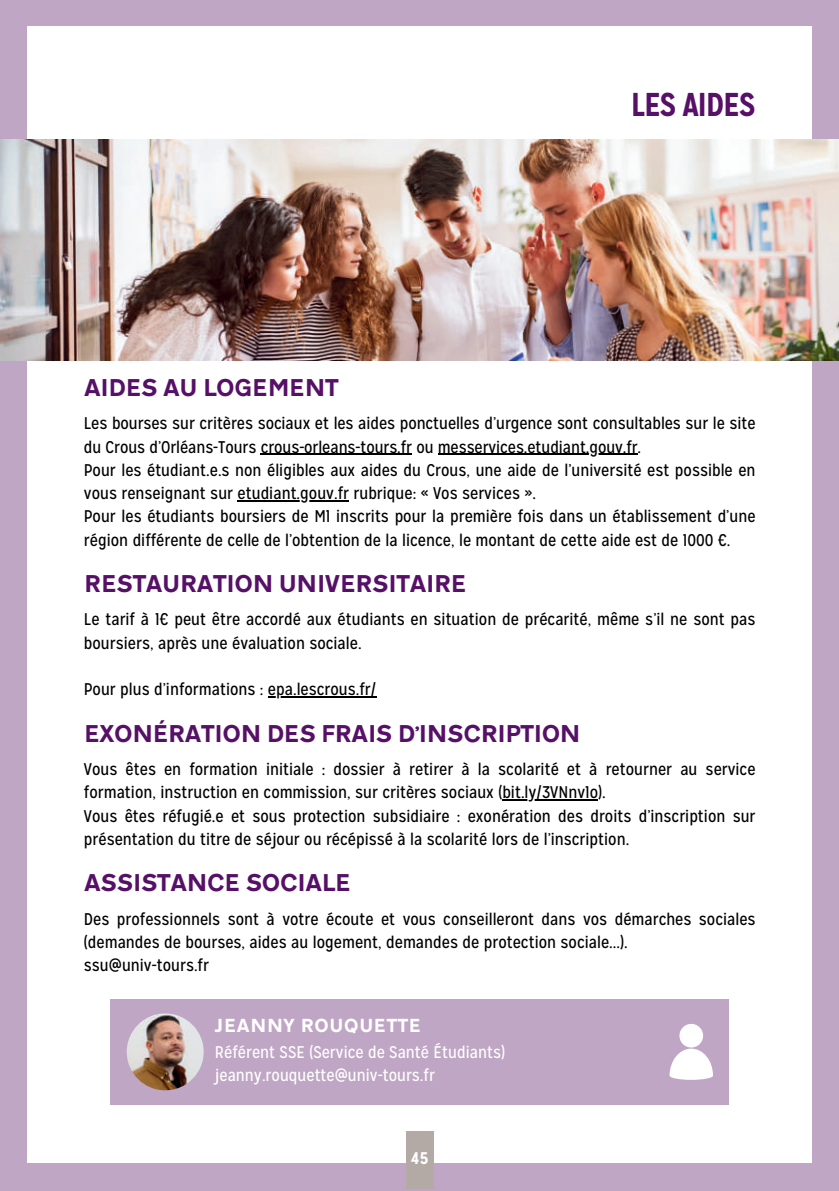
<style>
.page{position:relative;width:839px;height:1191px;background:#fff}
.page>*{position:absolute;margin:0;border:0;box-sizing:border-box;transform-origin:0 0}
.t1{font:700 33px "Mission Gothic";letter-spacing:-.04em;color:#571067}
.t2{font:700 25.4px "Transport D";letter-spacing:-.04em;color:#571067}
.t3{font:700 19.8px "Transport D";color:#fff}
.t4{font:17px/23.2px "Mission Gothic";color:#000}
.t5{font:17px/23.2px "Mission Gothic";color:#fff}
.t6{font:700 17px "Mission Gothic";color:#fff}
</style>
<div class="page">
<div style="left:0;top:0;width:838px;height:1191px;background:#bfa6c4"></div>
<div style="left:28px;top:27px;width:784px;height:1136px;background:#fff"></div>
<div style="left:110px;top:999px;width:619px;height:106px;background:#bfa6c4"></div>
<img style="left:127px;top:1013px;width:77px;height:77px;border-radius:50%">
<svg style="left:669px;top:1024px;width:44px;height:56px"></svg>
<img style="left:0;top:140px;width:838px;height:220px">
<hr style="left:261px;top:454px;width:151px;height:1px;background:#000">
<hr style="left:438px;top:454px;width:199px;height:1px;background:#000">
<hr style="left:237px;top:500px;width:112px;height:1px;background:#000">
<hr style="left:268px;top:696px;width:108px;height:1px;background:#000">
<hr style="left:502px;top:799px;width:96px;height:2px;background:#000">
<div style="left:406px;top:1131px;width:27px;height:58px;background:#b3a9a5"></div>
<h1 class="t1" style="left:631px;top:83px;width:126px">LES AIDES</h1>
<h2 class="t2" style="left:84px;top:366px;width:256px">AIDES AU LOGEMENT</h2>
<p class="t4" style="left:84px;top:412px;width:673px">Les bourses sur critères sociaux et les aides ponctuelles d’urgence sont consultables sur le site du Crous d’Orléans-Tours crous-orleans-tours.fr ou messervices.etudiant.gouv.fr.<br>Pour les étudiant.e.s non éligibles aux aides du Crous, une aide de l’université est possible en vous renseignant sur etudiant.gouv.fr rubrique: « Vos services ».<br>Pour les étudiants boursiers de M1 inscrits pour la première fois dans un établissement d’une région différente de celle de l’obtention de la licence, le montant de cette aide est de 1000 €.</p>
<h2 class="t2" style="left:84px;top:562px;width:384px">RESTAURATION UNIVERSITAIRE</h2>
<p class="t4" style="left:84px;top:608px;width:673px">Le tarif à 1€ peut être accordé aux étudiants en situation de précarité, même s’il ne sont pas boursiers, après une évaluation sociale.</p>
<p class="t4" style="left:84px;top:678px;width:294px">Pour plus d’informations : epa.lescrous.fr/</p>
<h2 class="t2" style="left:84px;top:712px;width:498px">EXONÉRATION DES FRAIS D’INSCRIPTION</h2>
<p class="t4" style="left:84px;top:758px;width:673px">Vous êtes en formation initiale : dossier à retirer à la scolarité et à retourner au service formation, instruction en commission, sur critères sociaux (bit.ly/3VNnv1o).<br>Vous êtes réfugié.e et sous protection subsidiaire : exonération des droits d’inscription sur présentation du titre de séjour ou récépissé à la scolarité lors de l’inscription.</p>
<h2 class="t2" style="left:84px;top:862px;width:269px">ASSISTANCE SOCIALE</h2>
<p class="t4" style="left:84px;top:907px;width:673px">Des professionnels sont à votre écoute et vous conseilleront dans vos démarches sociales (demandes de bourses, aides au logement, demandes de protection sociale...). ssu@univ-tours.fr</p>
<p class="t3" style="left:215px;top:1009px;width:208px">JEANNY ROUQUETTE</p>
<p class="t5" style="left:215px;top:1040px;width:291px">Référent SSE (Service de Santé Étudiants) jeanny.rouquette@univ-tours.fr</p>
<p class="t6" style="left:410px;top:1147px;width:20px">45</p>
</div>
